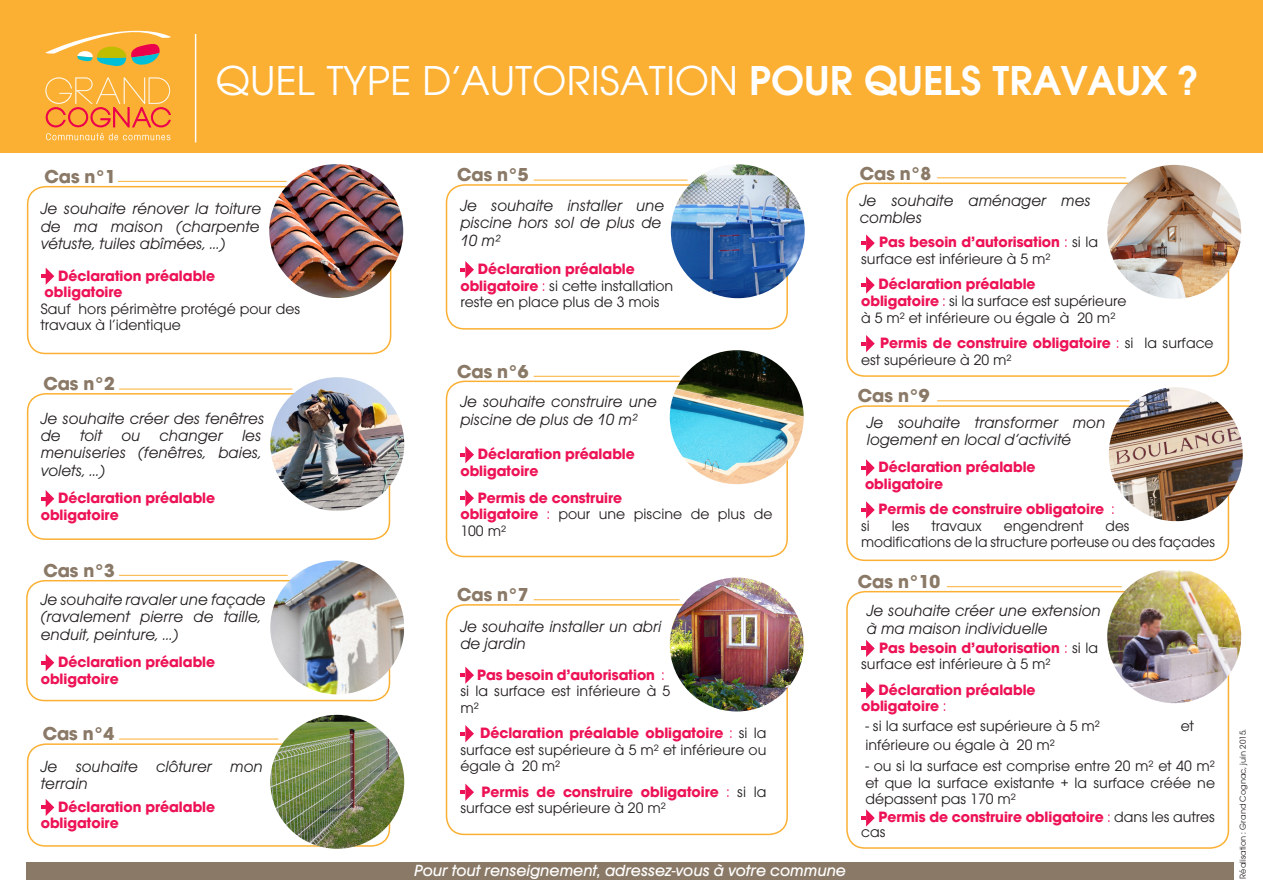
<style>
.page{position:relative;width:1263px;height:893px;background:#fff}
.page>*{position:absolute;margin:0;border:0;box-sizing:border-box;transform-origin:0 0}
.t1{font:43.5px "Avant Gard EF";color:#fff}
.cas{font:700 19.5px "Avant Gard EF";color:#8a7966}
._1{font:italic 16.8px/17.4px "Avant Gard EF";color:#231f20}
._1-2{font:italic 500 16.8px "Avant Gard EF";color:#fff}
._3{font:15.6px/16.5px "Avant Gard EF";color:#231f20}
._3-2{font:700 15.6px/16.5px "Avant Gard EF";color:#ed1255}
._2{font:700 15.6px/16.5px "Avant Gard EF";color:#ed1255}
._1-3{font:9px "Avant Gard EF";color:#231f20}
.s1{font-weight:600}
.s2{font-weight:700;color:#ed1255}
.s3{color:#ed1255}
.s4{font-weight:400}
.s5{font-weight:400;color:#231f20}
</style>
<div class="page">
<div style="left:0;top:0;width:1263px;height:153px;background:#fbb033"></div>
<div style="left:846px;top:405px;width:383px;height:156px;border:2px solid #fbb033;border-radius:18px"></div>
<div style="left:846px;top:591px;width:383px;height:258px;border:2px solid #fbb033;border-radius:18px"></div>
<div style="left:27px;top:186px;width:364px;height:168px;border:2px solid #fbb033;border-radius:18px"></div>
<div style="left:27px;top:393px;width:363px;height:147px;border:2px solid #fbb033;border-radius:18px"></div>
<div style="left:27px;top:743px;width:363px;height:104px;border:2px solid #fbb033;border-radius:18px"></div>
<div style="left:26px;top:580px;width:364px;height:121px;border:2px solid #fbb033;border-radius:18px"></div>
<div style="left:446px;top:184px;width:342px;height:146px;border:2px solid #fbb033;border-radius:18px"></div>
<div style="left:446px;top:381px;width:342px;height:176px;border:2px solid #fbb033;border-radius:18px"></div>
<div style="left:446px;top:604px;width:342px;height:231px;border:2px solid #fbb033;border-radius:18px"></div>
<div style="left:846px;top:183px;width:383px;height:194px;border:2px solid #fbb033;border-radius:18px"></div>
<img style="left:1107px;top:165px;width:134px;height:134px;border-radius:67px">
<img style="left:1109px;top:387px;width:134px;height:134px;border-radius:66px">
<img style="left:1107px;top:570px;width:134px;height:133px">
<img style="left:269px;top:164px;width:134px;height:134px;border-radius:67px">
<svg style="left:41px;top:268px;width:13px;height:17px"></svg>
<svg style="left:460px;top:261px;width:14px;height:17px"></svg>
<svg style="left:460px;top:446px;width:14px;height:17px"></svg>
<svg style="left:460px;top:490px;width:14px;height:17px"></svg>
<img style="left:270px;top:377px;width:134px;height:134px;border-radius:67px">
<svg style="left:41px;top:490px;width:13px;height:17px"></svg>
<img style="left:270px;top:560px;width:134px;height:134px">
<svg style="left:41px;top:654px;width:13px;height:17px"></svg>
<svg style="left:41px;top:799px;width:13px;height:17px"></svg>
<img style="left:270px;top:715px;width:134px;height:134px;border-radius:67px">
<img style="left:671px;top:164px;width:134px;height:134px;border-radius:66px">
<img style="left:670px;top:350px;width:134px;height:134px;border-radius:67px">
<img style="left:670px;top:578px;width:134px;height:133px;border-radius:67px">
<svg style="left:460px;top:666px;width:14px;height:18px"></svg>
<svg style="left:460px;top:725px;width:14px;height:17px"></svg>
<svg style="left:460px;top:783px;width:14px;height:18px"></svg>
<svg style="left:861px;top:234px;width:14px;height:18px"></svg>
<svg style="left:861px;top:276px;width:14px;height:18px"></svg>
<svg style="left:861px;top:335px;width:14px;height:17px"></svg>
<svg style="left:861px;top:459px;width:14px;height:18px"></svg>
<svg style="left:861px;top:501px;width:14px;height:18px"></svg>
<svg style="left:861px;top:640px;width:14px;height:17px"></svg>
<svg style="left:861px;top:682px;width:14px;height:17px"></svg>
<svg style="left:861px;top:809px;width:14px;height:18px"></svg>
<hr style="left:118px;top:181px;width:169px;height:1px;background:#fbb033">
<hr style="left:119px;top:575px;width:169px;height:1px;background:#fbb033">
<hr style="left:119px;top:389px;width:173px;height:1px;background:#fbb033">
<hr style="left:534px;top:376px;width:145px;height:1px;background:#fbb033">
<hr style="left:534px;top:180px;width:153px;height:1px;background:#fbb033">
<hr style="left:937px;top:178px;width:189px;height:1px;background:#fbb033">
<hr style="left:937px;top:401px;width:192px;height:1px;background:#fbb033">
<hr style="left:947px;top:586px;width:175px;height:1px;background:#fbb033">
<hr style="left:119px;top:739px;width:159px;height:1px;background:#fbb033">
<hr style="left:534px;top:599px;width:145px;height:1px;background:#fbb033">
<div style="left:26px;top:862px;width:1207px;height:18px;background:#8a7966"></div>
<hr style="left:195px;top:34px;width:1px;height:108px;background:#fff">
<svg style="left:46px;top:133px;width:124px;height:7px"></svg>
<svg style="left:45px;top:77px;width:126px;height:50px"></svg>
<svg style="left:45px;top:30px;width:126px;height:36px"></svg>
<p class="t1" style="left:216px;top:55px;width:983px">QUEL TYPE D’AUTORISATION <span class="s1">POUR QUELS TRAVAUX ?</span></p>
<p class="cas" style="left:44px;top:164px;width:73px">Cas n°1</p>
<p class="_1" style="left:41px;top:200px;width:222px;text-align:justify">Je souhaite rénover la toiture de ma maison (charpente vétuste, tuiles abîmées, …)</p>
<p class="_2" style="left:58px;top:267px;width:158px">Déclaration préalable</p>
<p class="_2" style="left:45px;top:283px;width:79px">obligatoire</p>
<p class="_3" style="left:41px;top:300px;width:261px">Sauf hors périmètre protégé pour des travaux à l’identique</p>
<p class="cas" style="left:43px;top:371px;width:73px">Cas n°2</p>
<p class="_1" style="left:41px;top:410px;width:225px">Je souhaite créer des fenêtres de toit ou changer les menuiseries (fenêtres, baies, volets, …)</p>
<p class="_2" style="left:41px;top:489px;width:176px;text-indent:18px">Déclaration préalable obligatoire</p>
<p class="cas" style="left:43px;top:558px;width:73px">Cas n°3</p>
<p class="_1" style="left:41px;top:591px;width:227px">Je souhaite ravaler une façade (ravalement pierre de taille, enduit, peinture, …)</p>
<p class="_2" style="left:58px;top:653px;width:158px">Déclaration préalable</p>
<p class="_2" style="left:41px;top:670px;width:79px">obligatoire</p>
<p class="cas" style="left:43px;top:722px;width:73px">Cas n°4</p>
<p class="_1" style="left:41px;top:757px;width:223px">Je souhaite clôturer mon terrain</p>
<p class="_2" style="left:41px;top:798px;width:176px;text-indent:18px">Déclaration préalable obligatoire</p>
<p class="cas" style="left:457px;top:163px;width:73px">Cas n°5</p>
<p class="_1" style="left:460px;top:197px;width:205px">Je souhaite installer une piscine hors sol de plus de<br>10 m²</p>
<p class="_3" style="left:460px;top:261px;width:214px;text-indent:18px"><span class="s2">Déclaration préalable obligatoire</span> <span class="s3">:</span> si cette installation reste en place plus de 3 mois</p>
<p class="cas" style="left:457px;top:359px;width:73px">Cas n°6</p>
<p class="_1" style="left:460px;top:393px;width:198px">Je souhaite construire une piscine de plus de 10 m²</p>
<p class="_2" style="left:460px;top:445px;width:176px;text-indent:18px">Déclaration préalable obligatoire</p>
<p class="_3-2" style="left:478px;top:489px;width:146px">Permis de construire</p>
<p class="_3" style="left:460px;top:506px;width:314px"><span class="s2">obligatoire</span> <span class="s3">:</span> pour une piscine de plus de<br>100 m²</p>
<p class="cas" style="left:457px;top:583px;width:73px">Cas n°7</p>
<p class="_1" style="left:460px;top:618px;width:203px">Je souhaite installer un abri de jardin</p>
<p class="_3" style="left:460px;top:666px;width:212px;text-indent:17px"><span class="s2">Pas besoin d’autorisation</span> <span class="s3">: </span>si la surface est inférieure à 5 m²</p>
<p class="_3" style="left:460px;top:725px;width:308px;text-align:justify;text-indent:20px"><span class="s2">Déclaration préalable obligatoire</span> <span class="s3">:</span> si la surface est supérieure à 5 m² et inférieure ou égale à 20 m²</p>
<p class="_3-2" style="left:460px;top:783px;width:308px;text-indent:21px">Permis de construire obligatoire <span class="s4">:</span> <span class="s5">si la surface est supérieure à 20 m²</span></p>
<p class="_1-2" style="left:414px;top:861px;width:433px">Pour tout renseignement, adressez-vous à votre commune</p>
<p class="cas" style="left:860px;top:161px;width:73px">Cas n°8</p>
<p class="_1" style="left:860px;top:192px;width:232px">Je souhaite aménager mes combles</p>
<p class="_3" style="left:861px;top:234px;width:238px;text-indent:18px"><span class="s2">Pas besoin d’autorisation</span> <span class="s3">:</span> si la surface est inférieure à 5 m²</p>
<p class="_3-2" style="left:879px;top:276px;width:158px">Déclaration préalable</p>
<p class="_3" style="left:861px;top:293px;width:267px"><span class="s2">obligatoire</span> <span class="s3">:</span> si la surface est supérieure à 5 m² et inférieure ou égale à 20 m²</p>
<p class="_3-2" style="left:861px;top:334px;width:354px;text-indent:19px">Permis de construire obligatoire <span class="s4">:</span> <span class="s5">si la surface est supérieure à 20 m²</span></p>
<p class="cas" style="left:858px;top:384px;width:73px">Cas n°9</p>
<p class="_1" style="left:867px;top:414px;width:240px">Je souhaite transformer mon logement en local d’activité</p>
<p class="_2" style="left:879px;top:459px;width:158px">Déclaration préalable</p>
<p class="_2" style="left:865px;top:475px;width:79px">obligatoire</p>
<p class="_3-2" style="left:878px;top:501px;width:238px">Permis de construire obligatoire <span class="s4">:</span></p>
<p class="_3" style="left:861px;top:517px;width:10px">si</p>
<p class="_3" style="left:892px;top:517px;width:19px">les</p>
<p class="_3" style="left:932px;top:517px;width:51px">travaux</p>
<p class="_3" style="left:1004px;top:517px;width:81px">engendrent</p>
<p class="_3" style="left:861px;top:517px;width:356px;text-indent:244px">des modifications de la structure porteuse ou des façades</p>
<p class="cas" style="left:858px;top:570px;width:84px">Cas n°10</p>
<p class="_1" style="left:867px;top:602px;width:236px">Je souhaite créer une extension à ma maison individuelle</p>
<p class="_3" style="left:861px;top:639px;width:238px;text-indent:18px"><span class="s2">Pas besoin d’autorisation</span> <span class="s3">:</span> si la surface est inférieure à 5 m²</p>
<p class="_3-2" style="left:861px;top:681px;width:176px;text-indent:18px">Déclaration préalable obligatoire <span class="s4">:</span></p>
<p class="_3" style="left:865px;top:717px;width:236px">- si la surface est supérieure à 5 m²</p>
<p class="_3" style="left:1181px;top:717px;width:15px">et</p>
<p class="_3" style="left:865px;top:737px;width:191px">inférieure ou égale à 20 m²</p>
<p class="_3" style="left:865px;top:758px;width:351px;text-align:justify">- ou si la surface est comprise entre 20 m² et 40 m² et que la surface existante + la surface créée ne dépassent pas 170 m²</p>
<p class="_3-2" style="left:861px;top:809px;width:355px;line-height:15px;text-indent:17px">Permis de construire obligatoire <span class="s4">:</span> <span class="s5">dans les autres cas</span></p>
<p class="_1-3" style="left:1238px;top:879px;width:151px;rotate:-90deg">Réalisation : Grand Cognac, juin 2015.</p>
</div>
